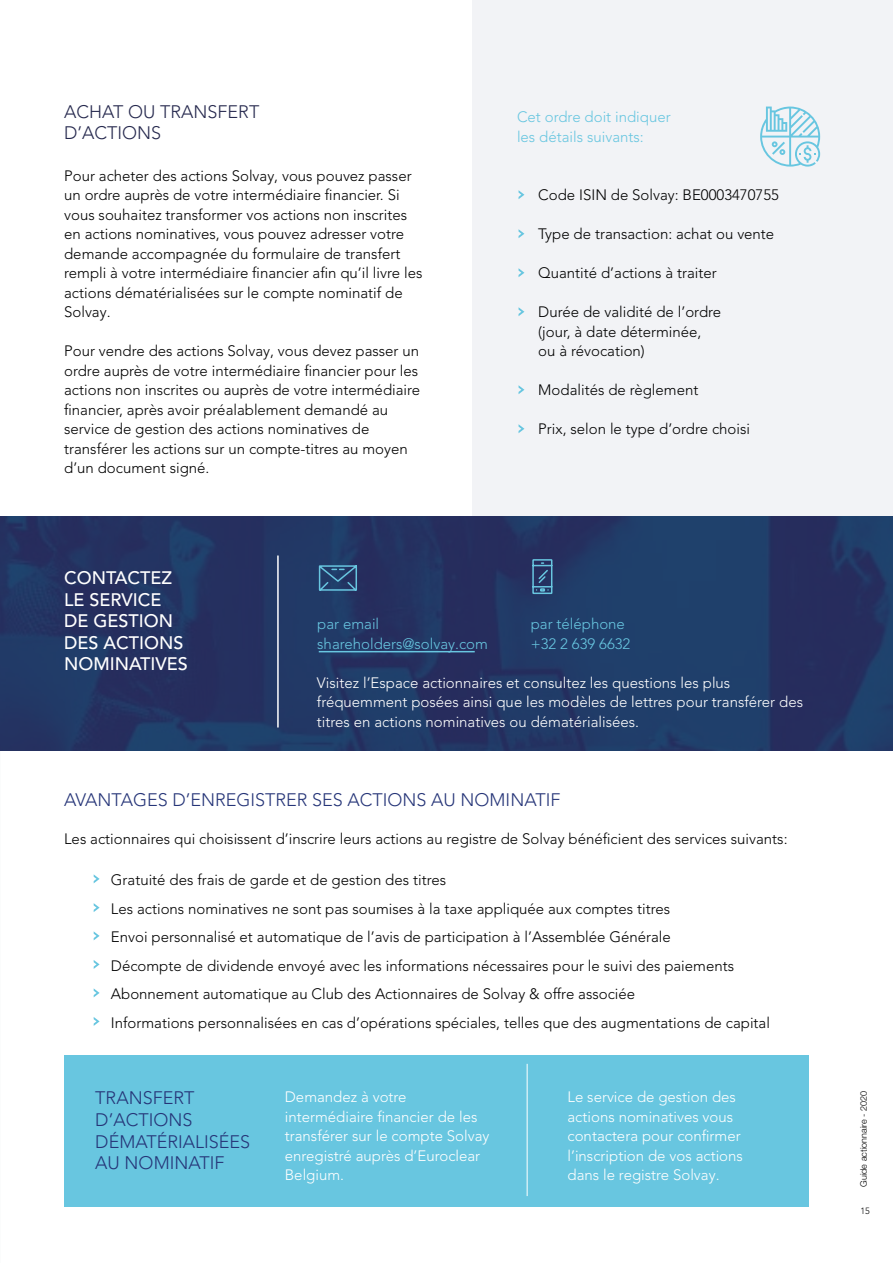
<style>
.page{position:relative;width:893px;height:1263px;background:#fff}
.page>*{position:absolute;margin:0;border:0;box-sizing:border-box;transform-origin:0 0}
.t1{font:300 18px/21.6px "Avenir LT Pro";color:#263578}
.t2{font:500 18px/21.6px "Avenir LT Pro";color:#fff}
.t3{font:300 18px/21.6px "Avenir LT Pro";color:#26294e}
.t4{font:300 15px/19.5px "Avenir LT Pro";color:#000}
.t5{font:300 15px/19.5px "Avenir LT Pro";color:#fff}
.t6{font:300 15px/19.5px "Avenir LT Pro";color:#68c6e0}
.t7{font:300 9px "Helvetica Neue LT Std";color:#000}
.t8{font:300 9px "Avenir LT Pro";color:#000}
</style>
<div class="page">
<div style="left:64px;top:1055px;width:744px;height:152px;background:#68c6e0"></div>
<hr style="left:527px;top:1064px;width:1px;height:132px;background:#fff">
<div style="left:473px;top:0;width:420px;height:532px;background:#f2f3f6"></div>
<svg style="left:519px;top:190px;width:5px;height:9px"></svg>
<svg style="left:519px;top:229px;width:5px;height:9px"></svg>
<svg style="left:519px;top:268px;width:5px;height:9px"></svg>
<svg style="left:519px;top:307px;width:5px;height:9px"></svg>
<svg style="left:519px;top:385px;width:5px;height:9px"></svg>
<svg style="left:519px;top:424px;width:5px;height:9px"></svg>
<svg style="left:760px;top:107px;width:60px;height:60px"></svg>
<svg style="left:94px;top:874px;width:6px;height:9px"></svg>
<svg style="left:94px;top:903px;width:6px;height:9px"></svg>
<svg style="left:94px;top:931px;width:6px;height:9px"></svg>
<svg style="left:94px;top:960px;width:6px;height:9px"></svg>
<svg style="left:94px;top:988px;width:6px;height:9px"></svg>
<svg style="left:94px;top:1017px;width:6px;height:9px"></svg>
<div style="left:0;top:517px;width:893px;height:234px;background:#223765"></div>
<hr style="left:319px;top:651px;width:156px;height:1px;background:#68c6e0">
<svg style="left:532px;top:558px;width:21px;height:37px"></svg>
<svg style="left:318px;top:564px;width:39px;height:28px"></svg>
<hr style="left:277px;top:556px;width:2px;height:171px;background:#fff">
<p class="t3" style="left:64px;top:101px;width:197px">ACHAT OU TRANSFERT<br>D’ACTIONS</p>
<p class="t4" style="left:64px;top:166px;width:360px">Pour acheter des actions Solvay, vous pouvez passer un ordre auprès de votre intermédiaire financier. Si vous souhaitez transformer vos actions non inscrites en actions nominatives, vous pouvez adresser votre demande accompagnée du formulaire de transfert rempli à votre intermédiaire financier afin qu’il livre les actions dématérialisées sur le compte nominatif de Solvay.</p>
<p class="t4" style="left:64px;top:341px;width:358px">Pour vendre des actions Solvay, vous devez passer un ordre auprès de votre intermédiaire financier pour les actions non inscrites ou auprès de votre intermédiaire financier, après avoir préalablement demandé au service de gestion des actions nominatives de transférer les actions sur un compte-titres au moyen d’un document signé.</p>
<p class="t6" style="left:517px;top:107px;width:155px">Cet ordre doit indiquer les détails suivants:</p>
<p class="t4" style="left:538px;top:185px;width:242px">Code ISIN de Solvay: BE0003470755</p>
<p class="t4" style="left:538px;top:224px;width:237px">Type de transaction: achat ou vente</p>
<p class="t4" style="left:538px;top:263px;width:180px">Quantité d’actions à traiter</p>
<p class="t4" style="left:538px;top:302px;width:184px">Durée de validité de l’ordre (jour, à date déterminée, ou à révocation)</p>
<p class="t4" style="left:538px;top:380px;width:162px">Modalités de règlement</p>
<p class="t4" style="left:538px;top:419px;width:213px">Prix, selon le type d’ordre choisi</p>
<p class="t2" style="left:64px;top:567px;width:125px">CONTACTEZ<br>LE SERVICE<br>DE GESTION<br>DES ACTIONS<br>NOMINATIVES</p>
<p class="t6" style="left:317px;top:614px;width:172px">par email shareholders@solvay.com</p>
<p class="t6" style="left:531px;top:614px;width:101px">par téléphone +32 2 639 6632</p>
<p class="t5" style="left:317px;top:673px;width:488px">Visitez l’Espace actionnaires et consultez les questions les plus fréquemment posées ainsi que les modèles de lettres pour transférer des titres en actions nominatives ou dématérialisées.</p>
<p class="t1" style="left:64px;top:789px;width:498px">AVANTAGES D’ENREGISTRER SES ACTIONS AU NOMINATIF</p>
<p class="t4" style="left:64px;top:829px;width:725px">Les actionnaires qui choisissent d’inscrire leurs actions au registre de Solvay bénéficient des services suivants:</p>
<p class="t4" style="left:111px;top:866px;width:661px;line-height:28.5px">Gratuité des frais de garde et de gestion des titres<br>Les actions nominatives ne sont pas soumises à la taxe appliquée aux comptes titres<br>Envoi personnalisé et automatique de l’avis de participation à l’Assemblée Générale<br>Décompte de dividende envoyé avec les informations nécessaires pour le suivi des paiements Abonnement automatique au Club des Actionnaires de Solvay &amp; offre associée<br>Informations personnalisées en cas d’opérations spéciales, telles que des augmentations de capital</p>
<p class="t1" style="left:95px;top:1087px;width:156px">TRANSFERT<br>D’ACTIONS<br>DÉMATÉRIALISÉES<br>AU NOMINATIF</p>
<p class="t5" style="left:285px;top:1087px;width:206px">Demandez à votre intermédiaire financier de les transférer sur le compte Solvay enregistré auprès d’Euroclear<br>Belgium.</p>
<p class="t5" style="left:567px;top:1087px;width:177px">Le service de gestion des actions nominatives vous contactera pour confirmer l’inscription de vos actions dans le registre Solvay.</p>
<p class="t7" style="left:858px;top:1187px;width:97px;rotate:-90deg">Guide actionnaire - 2020</p>
<p class="t8" style="left:861px;top:1206px;width:11px">15</p>
</div>
